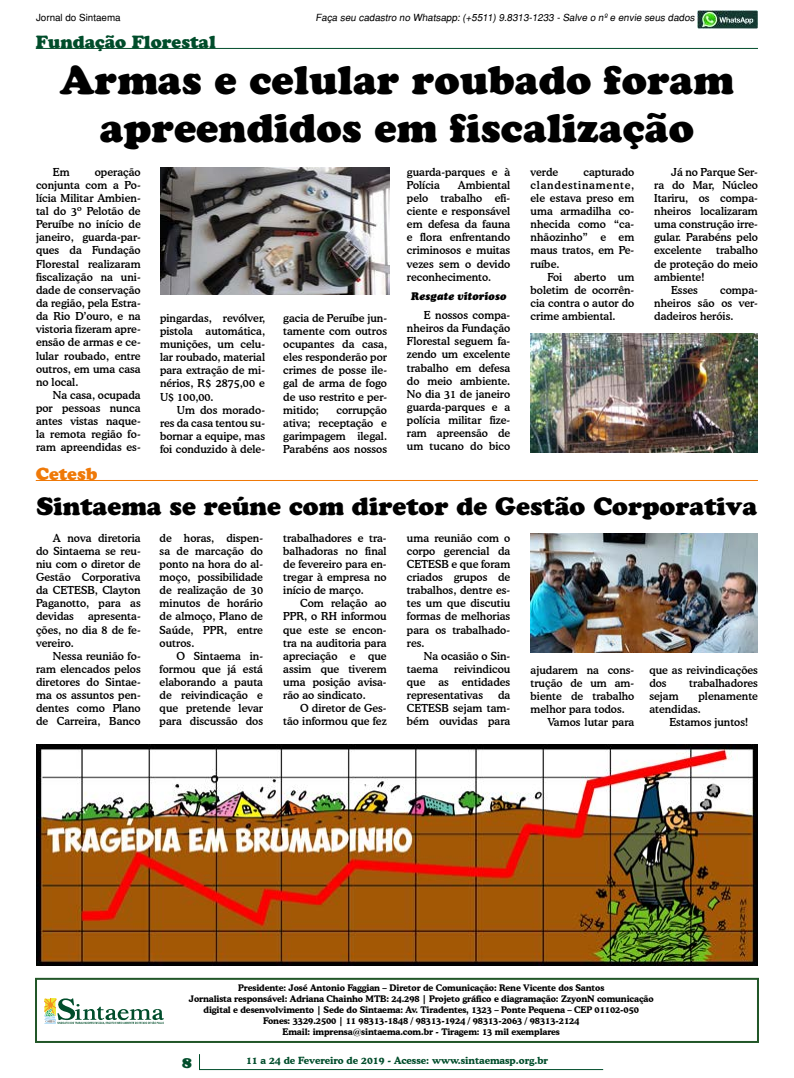
<style>
.page{position:relative;width:794px;height:1078px;background:#fff}
.page>*{position:absolute;margin:0;border:0;box-sizing:border-box;transform-origin:0 0}
.t1{font:40px/48px "Cooper Black Std";color:#000;text-align:center}
.t2{font:25px "Cooper Black Std";color:#000}
.t3{font:17.5px "Cooper Black Std";color:#004d2b}
.t4{font:17.5px "Cooper Black Std";color:#ef7908}
.t5{font:15.3px "Cooper Black Std";color:#004d2b}
.t6{font:500 10.9px/13.1px "Cooper BT";color:#000;text-align:justify}
.t7{font:italic 10.9px "Cooper Black Std";color:#000}
.t8{font:9.8px "Helvetica";color:#000}
.t9{font:700 9.8px "Cooper BT";color:#004d2b}
.t10{font:700 9px/10.9px "Cooper BT";letter-spacing:-.01em;color:#000;text-align:center}
</style>
<div class="page">
<img style="left:697px;top:10px;width:61px;height:19px">
<img style="left:36px;top:744px;width:722px;height:221px">
<div style="left:35px;top:977px;width:724px;height:65px;border:2px solid #215627"></div>
<svg style="left:199px;top:1054px;width:405px;height:16px"></svg>
<svg style="left:44px;top:998px;width:120px;height:26px"></svg>
<hr style="left:36px;top:48px;width:722px;height:1px;background:#004d2b">
<hr style="left:36px;top:480px;width:722px;height:1px;background:#ef7908">
<img style="left:160px;top:167px;width:229px;height:127px">
<img style="left:530px;top:334px;width:228px;height:118px">
<img style="left:530px;top:533px;width:228px;height:119px">
<p class="t8" style="left:36px;top:12px;width:86px">Jornal do Sintaema</p>
<p class="t8" style="left:315px;top:12px;width:382px">Faça seu cadastro no Whatsapp: (+5511) 9.8313-1233 - Salve o nº e envie seus dados</p>
<h3 class="t3" style="left:36px;top:32px;width:181px">Fundação Florestal</h3>
<h1 class="t1" style="left:60px;top:56px;width:676px">Armas e celular roubado foram apreendidos em fiscalização</h1>
<p class="t6" style="left:53px;top:165px;width:18px">Em</p>
<p class="t6" style="left:36px;top:165px;width:106px;text-indent:59px">operação conjunta com a Po&shy;lícia Militar Ambien&shy;tal do 3º Pelotão de Peruíbe no início de janeiro, guarda-par&shy;ques da Fundação Florestal realizaram fiscalização na uni&shy;dade de conservação da região, pela Estra&shy;da Rio D’ouro, e na vistoria fizeram apre&shy;ensão de armas e ce&shy;lular roubado, entre outros, em uma casa no local.</p>
<p class="t6" style="left:36px;top:388px;width:106px;text-indent:17px">Na casa, ocupada por pessoas nunca antes vistas naque&shy;la remota região fo&shy;ram apreendidas es-</p>
<h3 class="t4" style="left:36px;top:463px;width:63px">Cetesb</h3>
<p class="t6" style="left:160px;top:311px;width:107px">pingardas, revólver, pistola automática, munições, um celu&shy;lar roubado, material para extração de mi&shy;nérios, R$ 2875,00 e U$ 100,00.</p>
<p class="t6" style="left:160px;top:403px;width:107px;text-indent:17px">Um dos morado&shy;res da casa tentou su&shy;bornar a equipe, mas foi conduzido à dele-</p>
<p class="t6" style="left:283px;top:311px;width:105px">gacia de Peruíbe jun&shy;tamente com outros ocupantes da casa, eles responderão por crimes de posse ile&shy;gal de arma de fogo de uso restrito e per&shy;mitido;</p>
<p class="t6" style="left:283px;top:403px;width:105px;text-indent:53px">corrupção ativa; receptação e garimpagem ilegal.<br>Parabéns aos nossos</p>
<p class="t6" style="left:407px;top:165px;width:105px">guarda-parques e à<br>Polícia</p>
<p class="t6" style="left:407px;top:178px;width:105px;text-indent:51px">Ambiental pelo trabalho efi&shy;ciente e responsável em defesa da fauna e flora enfrentando criminosos e muitas vezes sem o devido reconhecimento.</p>
<p class="t7" style="left:411px;top:289px;width:97px">Resgate vitorioso</p>
<p class="t6" style="left:407px;top:308px;width:105px;text-indent:17px">E nossos compa&shy;nheiros da Fundação Florestal seguem fa&shy;zendo um excelente trabalho em defesa do meio ambiente.<br>No dia 31 de janeiro guarda-parques e a polícia militar fize&shy;ram apreensão de um tucano do bico</p>
<p class="t6" style="left:530px;top:165px;width:29px">verde</p>
<p class="t6" style="left:530px;top:165px;width:105px;text-indent:53px">capturado clandestinamente, ele estava preso em uma armadilha co&shy;nhecida como “ca&shy;nhãozinho” e em maus tratos, em Pe&shy;ruíbe.</p>
<p class="t6" style="left:530px;top:270px;width:105px;text-indent:17px">Foi aberto um boletim de ocorrên&shy;cia contra o autor do crime ambiental.</p>
<p class="t6" style="left:654px;top:165px;width:105px;text-indent:17px">Já no Parque Ser&shy;ra do Mar, Núcleo Itariru, os compa&shy;nheiros localizaram uma construção irre&shy;gular. Parabéns pelo excelente</p>
<p class="t6" style="left:716px;top:244px;width:43px">trabalho</p>
<p class="t6" style="left:654px;top:257px;width:105px">de proteção do meio</p>
<p class="t6" style="left:654px;top:270px;width:52px">ambiente!</p>
<p class="t6" style="left:671px;top:283px;width:28px">Esses</p>
<p class="t6" style="left:654px;top:283px;width:105px;text-indent:66px">compa&shy;nheiros são os ver&shy;dadeiros heróis.</p>
<h2 class="t2" style="left:36px;top:491px;width:722px">Sintaema se reúne com diretor de Gestão Corporativa</h2>
<p class="t6" style="left:36px;top:531px;width:106px;text-indent:17px">A nova diretoria do Sintaema se reu&shy;niu com o diretor de Gestão Corporativa da CETESB, Clayton Paganotto, para as devidas</p>
<p class="t6" style="left:36px;top:609px;width:106px;text-indent:52px">apresenta&shy;ções, no dia 8 de fe&shy;vereiro.</p>
<p class="t6" style="left:36px;top:649px;width:106px;text-indent:17px">Nessa reunião fo&shy;ram elencados pelos diretores do Sintae&shy;ma os assuntos pen&shy;dentes como Plano de Carreira, Banco</p>
<p class="t6" style="left:160px;top:531px;width:105px">de horas, dispen&shy;sa de marcação do ponto na hora do al&shy;moço, possibilidade de realização de 30 minutos de horário de almoço, Plano de Saúde, PPR, entre outros.</p>
<p class="t6" style="left:160px;top:649px;width:105px;text-indent:17px">O Sintaema in&shy;formou que já está elaborando a pauta de reivindicação e que pretende levar para discussão dos</p>
<p class="t6" style="left:283px;top:531px;width:105px">trabalhadores e tra&shy;balhadoras no final de fevereiro para en&shy;tregar à empresa no início de março.</p>
<p class="t6" style="left:283px;top:596px;width:105px;text-indent:17px">Com relação ao PPR, o RH informou que este se encon&shy;tra na auditoria para apreciação e que assim que tiverem uma posição avisa&shy;rão ao sindicato.</p>
<p class="t6" style="left:283px;top:701px;width:105px;text-align:right">O diretor de Ges&shy;tão informou que fez</p>
<p class="t6" style="left:407px;top:531px;width:105px">uma reunião com o corpo gerencial da CETESB e que foram criados grupos de trabalhos, dentre es&shy;tes um que discutiu formas de melhorias para os trabalhado&shy;res.</p>
<p class="t6" style="left:407px;top:649px;width:105px;text-indent:17px">Na ocasião o Sin&shy;taema</p>
<p class="t6" style="left:407px;top:662px;width:105px;text-indent:47px">reivindicou que as entidades representativas</p>
<p class="t6" style="left:407px;top:688px;width:105px;text-indent:91px">da CETESB sejam tam&shy;bém ouvidas para</p>
<p class="t6" style="left:530px;top:662px;width:105px">ajudarem na cons-</p>
<p class="t6" style="left:530px;top:676px;width:105px">trução de um am-</p>
<p class="t6" style="left:530px;top:689px;width:105px">biente de trabalho</p>
<p class="t6" style="left:530px;top:702px;width:96px">melhor para todos.</p>
<p class="t6" style="left:547px;top:715px;width:88px">Vamos lutar para</p>
<p class="t6" style="left:649px;top:662px;width:110px">que as reivindicações dos</p>
<p class="t6" style="left:689px;top:676px;width:70px">trabalhadores</p>
<p class="t6" style="left:649px;top:689px;width:110px;text-indent:49px">plenamente atendidas.</p>
<p class="t6" style="left:669px;top:715px;width:80px">Estamos juntos!</p>
<p class="t6" style="left:649px;top:689px;width:31px">sejam</p>
<p class="t10" style="left:189px;top:981px;width:466px">Presidente: José Antonio Faggian – Diretor de Comunicação: Rene Vicente dos Santos<br>Jornalista responsável: Adriana Chainho MTB: 24.298 | Projeto gráfico e diagramação: ZzyonN comunicação digital e desenvolvimento | Sede do Sintaema: Av. Tiradentes, 1323 – Ponte Pequena – CEP 01102-050<br>Fones: 3329.2500 | 11 98313-1848 / 98313-1924 / 98313-2063 / 98313-2124<br>Email: imprensa@sintaema.com.br - Tiragem: 13 mil exemplares</p>
<h3 class="t5" style="left:182px;top:1052px;width:11px">8</h3>
<p class="t9" style="left:246px;top:1054px;width:303px">11 a 24 de Fevereiro de 2019 - Acesse: www.sintaemasp.org.br</p>
</div>
